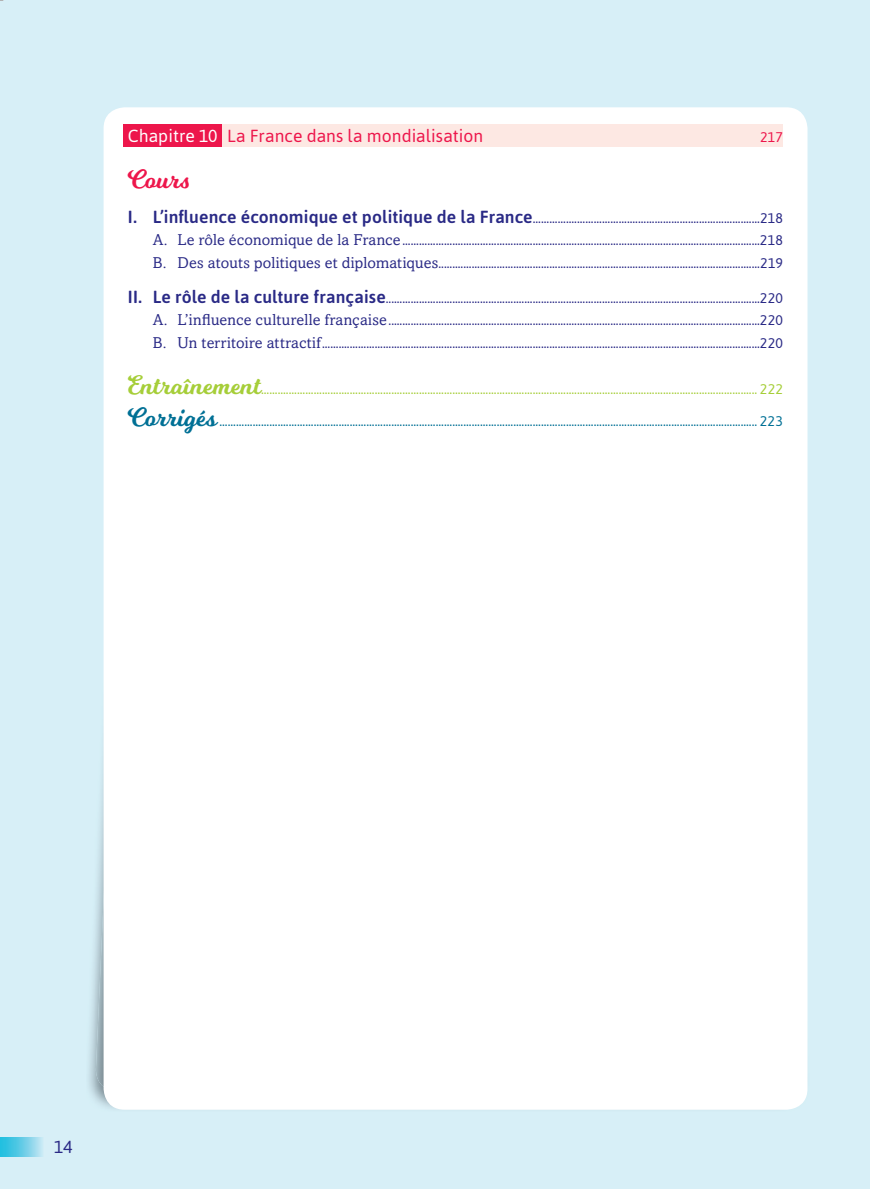
<style>
.page{position:relative;width:870px;height:1189px;background:#d7eff7}
.page>*{position:absolute;margin:0;border:0;box-sizing:border-box;transform-origin:0 0}
.t1{font:26.25px "Milkshake";letter-spacing:.005em;color:#ed164b}
.t2{font:17.5px "Asap";color:#ed164b}
.t3{font:17.5px "Asap";color:#2a2a86}
.t4{font:14px/22.8px "Asap";letter-spacing:.015em;color:#2a2a86;text-align:justify}
.t5{font:14px "Asap";color:#007095}
.t6{font:14px "Asap";color:#a6ce39}
.t7{font:14px "Asap";color:#ed164b}
.s1{color:#fff}
.s2{font-weight:500;font-size:17.5px}
.s3{font-family:"Amasis MT Std";font-size:15.75px}
.s4{font-family:"Milkshake";font-size:26.25px}
</style>
<div class="page">
<div style="left:0;top:1137px;width:44px;height:19px;background:linear-gradient(to right,#10b9dd,#c0e4f2)"></div>
<img style="left:89px;top:662px;width:719px;height:448px">
<div style="left:104px;top:107px;width:703px;height:1002px;background:#fff;border-radius:21px"></div>
<div style="left:123px;top:124px;width:99px;height:23px;background:#ed164b"></div>
<div style="left:222px;top:124px;width:561px;height:23px;background:#fde8e3"></div>
<p class="t2" style="left:128px;top:129px;width:357px"><span class="s1">Chapitre 10</span> La France dans la mondialisation</p>
<p class="t7" style="left:760px;top:131px;width:24px">217</p>
<h1 class="t1" style="left:128px;top:170px;width:62px">Cours</h1>
<p class="t4" style="left:153px;top:207px;width:632px;text-indent:-25px"><span class="s2">I. L’influence économique et politique de la France</span>..................................................................................218<br><span class="s3">A. Le rôle économique de la France</span> .................................................................................................................................218<br><span class="s3">B. Des atouts politiques et diplomatiques</span> ....................................................................................................................219</p>
<p class="t4" style="left:153px;top:287px;width:632px;text-indent:-25px"><span class="s2">II. Le rôle de la culture française</span>.......................................................................................................................................220<br><span class="s3">A. L’influence culturelle française</span> ......................................................................................................................................220<br><span class="s3">B. Un territoire attractif</span> ..............................................................................................................................................................220</p>
<p class="t6" style="left:128px;top:384px;width:656px"><span class="s4">Entraînement</span>................................................................................................................................................................................... 222</p>
<p class="t5" style="left:128px;top:415px;width:656px"><span class="s4">Corrigés</span> .................................................................................................................................................................................................. 223</p>
<p class="t3" style="left:54px;top:1139px;width:20px">14</p>
</div>
